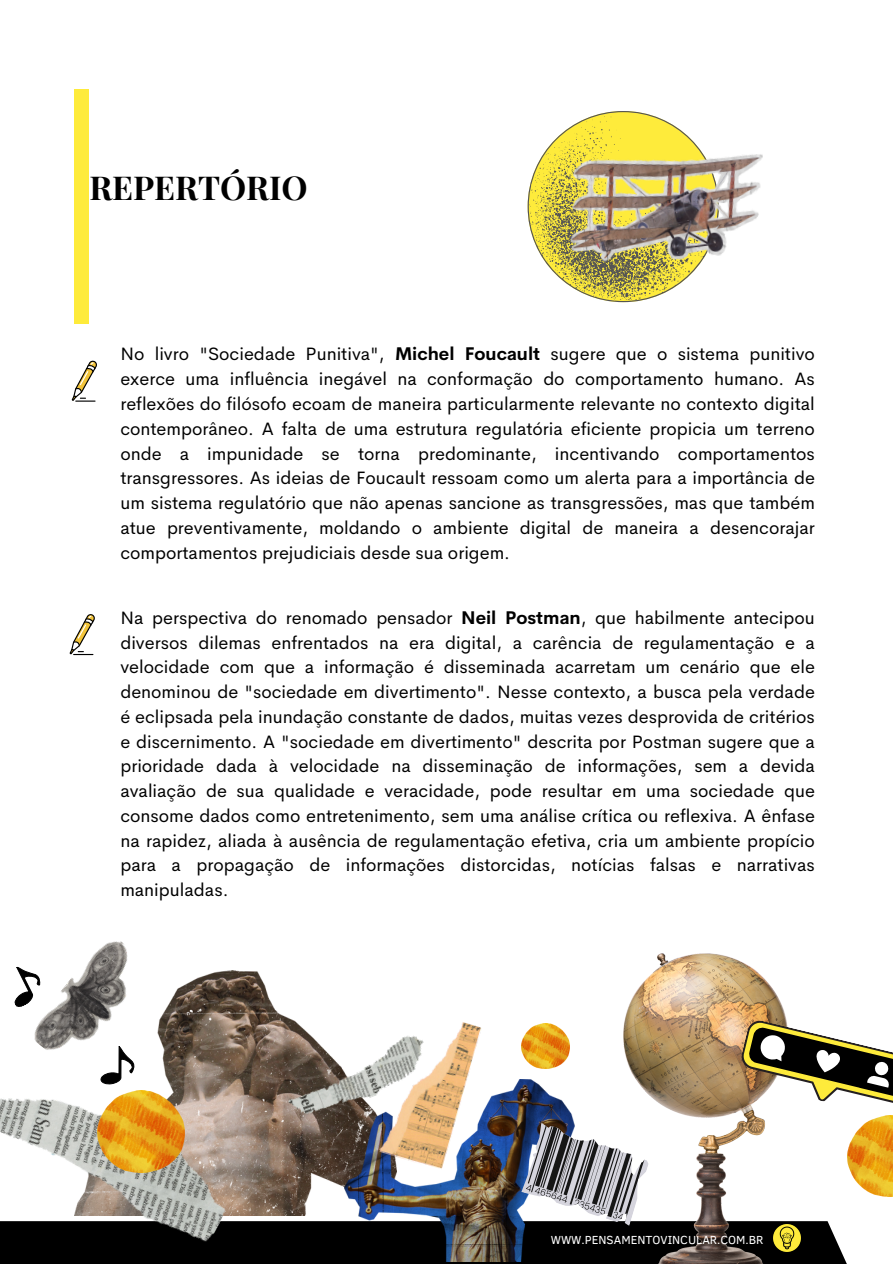
<style>
.page{position:relative;width:893px;height:1264px;background:#fff}
.page>*{position:absolute;margin:0;border:0;box-sizing:border-box;transform-origin:0 0}
.t1{font:700 33px "Playfair Display";color:#000}
.t2{font:18px/24.8px "Cerebri Sans";color:#000;text-align:justify}
.t3{font:12px "Clear Sans";color:#fff}
.s1{font-weight:700}
</style>
<div class="page">
<div style="left:74px;top:89px;width:15px;height:235px;background:#feeb3b"></div>
<div style="left:0;top:1221px;width:855px;height:42px;background:#000"></div>
<img style="left:787px;top:1224px;width:13px;height:27px">
<img style="left:157px;top:970px;width:187px;height:245px">
<img style="left:0;top:1030px;width:245px;height:212px">
<img style="left:26px;top:941px;width:127px;height:128px">
<img style="left:344px;top:1079px;width:230px;height:182px">
<img style="left:282px;top:1030px;width:97px;height:96px">
<img style="left:379px;top:1022px;width:113px;height:151px">
<img style="left:97px;top:1090px;width:87px;height:82px">
<svg style="left:521px;top:1122px;width:102px;height:103px"></svg>
<svg style="left:72px;top:360px;width:25px;height:41px"></svg>
<img style="left:623px;top:953px;width:164px;height:310px">
<img style="left:521px;top:1023px;width:48px;height:45px">
<img style="left:847px;top:1122px;width:45px;height:74px">
<svg style="left:527px;top:111px;width:166px;height:191px"></svg>
<img style="left:561px;top:141px;width:202px;height:131px">
<svg style="left:70px;top:614px;width:25px;height:41px"></svg>
<svg style="left:735px;top:1018px;width:157px;height:104px"></svg>
<svg style="left:101px;top:1046px;width:34px;height:38px"></svg>
<svg style="left:14px;top:959px;width:34px;height:50px"></svg>
<p class="t1" style="left:89px;top:164px;width:220px">REPERTÓRIO</p>
<p class="t2" style="left:120px;top:342px;width:696px">No livro "Sociedade Punitiva", <span class="s1">Michel Foucault</span> sugere que o sistema punitivo exerce uma influência inegável na conformação do comportamento humano. As reflexões do filósofo ecoam de maneira particularmente relevante no contexto digital contemporâneo. A falta de uma estrutura regulatória eficiente propicia um terreno onde a impunidade se torna predominante, incentivando comportamentos transgressores. As ideias de Foucault ressoam como um alerta para a importância de um sistema regulatório que não apenas sancione as transgressões, mas que também atue preventivamente, moldando o ambiente digital de maneira a desencorajar comportamentos prejudiciais desde sua origem.</p>
<p class="t2" style="left:120px;top:605px;width:696px">Na perspectiva do renomado pensador <span class="s1">Neil Postman</span>, que habilmente antecipou diversos dilemas enfrentados na era digital, a carência de regulamentação e a velocidade com que a informação é disseminada acarretam um cenário que ele denominou de "sociedade em divertimento". Nesse contexto, a busca pela verdade é eclipsada pela inundação constante de dados, muitas vezes desprovida de critérios e discernimento. A "sociedade em divertimento" descrita por Postman sugere que a prioridade dada à velocidade na disseminação de informações, sem a devida avaliação de sua qualidade e veracidade, pode resultar em uma sociedade que consome dados como entretenimento, sem uma análise crítica ou reflexiva. A ênfase na rapidez, aliada à ausência de regulamentação efetiva, cria um ambiente propício para a propagação de informações distorcidas, notícias falsas e narrativas manipuladas.</p>
<p class="t3" style="left:550px;top:1230px;width:214px">WWW.PENSAMENTOVINCULAR.COM.BR</p>
</div>
